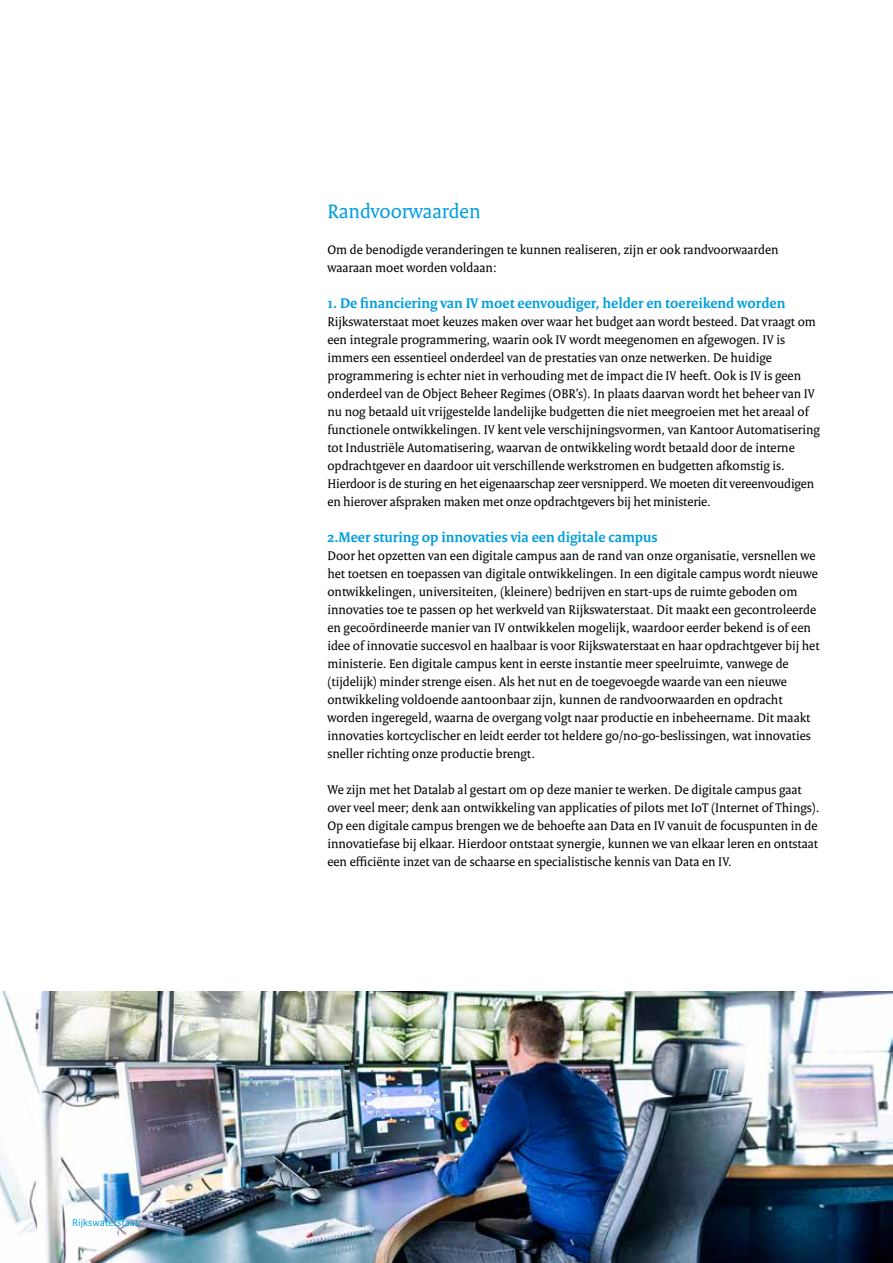
<style>
.page{position:relative;width:893px;height:1263px;background:#fff}
.page>*{position:absolute;margin:0;border:0;box-sizing:border-box;transform-origin:0 0}
.t1{font:21px "Rijksoverheid Serif";color:#009ede}
.t2{font:700 15px "Rijksoverheid Serif";color:#009ede}
.t3{font:13.5px/18px "Rijksoverheid Serif";color:#000}
.t4{font:10.5px "Rijksoverheid Sans Text";color:#009ede}
</style>
<div class="page">
<img style="left:0;top:992px;width:893px;height:271px">
<p class="t4" style="left:72px;top:1216px;width:68px">Rijkswaterstaat</p>
<h1 class="t1" style="left:327px;top:199px;width:155px">Randvoorwaarden</h1>
<p class="t3" style="left:327px;top:240px;width:453px">Om de benodigde veranderingen te kunnen realiseren, zijn er ook randvoorwaarden waaraan moet worden voldaan:</p>
<p class="t2" style="left:327px;top:294px;width:459px">1. De financiering van IV moet eenvoudiger, helder en toereikend worden</p>
<p class="t3" style="left:327px;top:312px;width:494px">Rijkswaterstaat moet keuzes maken over waar het budget aan wordt besteed. Dat vraagt om een integrale programmering, waarin ook IV wordt meegenomen en afgewogen. IV is immers een essentieel onderdeel van de prestaties van onze netwerken. De huidige programmering is echter niet in verhouding met de impact die IV heeft. Ook is IV is geen onderdeel van de Object Beheer Regimes (OBR’s). In plaats daarvan wordt het beheer van IV nu nog betaald uit vrijgestelde landelijke budgetten die niet meegroeien met het areaal of functionele ontwikkelingen. IV kent vele verschijningsvormen, van Kantoor Automatisering tot Industriële Automatisering, waarvan de ontwikkeling wordt betaald door de interne opdrachtgever en daardoor uit verschillende werkstromen en budgetten afkomstig is.<br>Hierdoor is de sturing en het eigenaarschap zeer versnipperd. We moeten dit vereenvoudigen en hierover afspraken maken met onze opdrachtgevers bij het ministerie.</p>
<p class="t2" style="left:327px;top:528px;width:332px">2.Meer sturing op innovaties via een digitale campus</p>
<p class="t3" style="left:327px;top:546px;width:494px">Door het opzetten van een digitale campus aan de rand van onze organisatie, versnellen we het toetsen en toepassen van digitale ontwikkelingen. In een digitale campus wordt nieuwe ontwikkelingen, universiteiten, (kleinere) bedrijven en start-ups de ruimte geboden om innovaties toe te passen op het werkveld van Rijkswaterstaat. Dit maakt een gecontroleerde en gecoördineerde manier van IV ontwikkelen mogelijk, waardoor eerder bekend is of een idee of innovatie succesvol en haalbaar is voor Rijkswaterstaat en haar opdrachtgever bij het ministerie. Een digitale campus kent in eerste instantie meer speelruimte, vanwege de (tijdelijk) minder strenge eisen. Als het nut en de toegevoegde waarde van een nieuwe ontwikkeling voldoende aantoonbaar zijn, kunnen de randvoorwaarden en opdracht worden ingeregeld, waarna de overgang volgt naar productie en inbeheername. Dit maakt innovaties kortcyclischer en leidt eerder tot heldere go/no-go-beslissingen, wat innovaties sneller richting onze productie brengt.</p>
<p class="t3" style="left:327px;top:780px;width:494px">We zijn met het Datalab al gestart om op deze manier te werken. De digitale campus gaat over veel meer; denk aan ontwikkeling van applicaties of pilots met IoT (Internet of Things).<br>Op een digitale campus brengen we de behoefte aan Data en IV vanuit de focuspunten in de innovatiefase bij elkaar. Hierdoor ontstaat synergie, kunnen we van elkaar leren en ontstaat een efficiënte inzet van de schaarse en specialistische kennis van Data en IV.</p>
</div>
